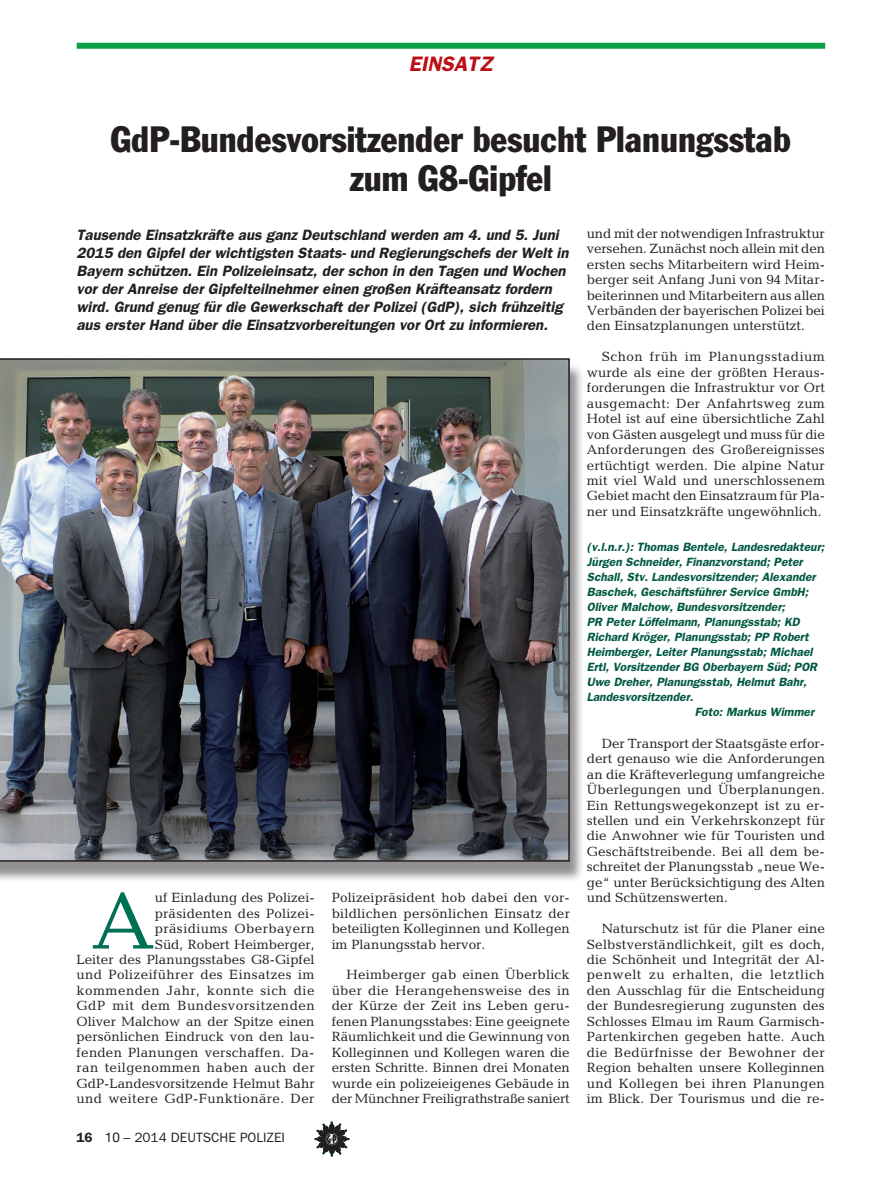
<style>
.page{position:relative;width:893px;height:1191px;background:#fff}
.page>*{position:absolute;margin:0;border:0;box-sizing:border-box;transform-origin:0 0}
.t1{font:81.45px "Candida";color:#007055}
.t2{font:condensed 36px/39px "Franklin Gothic";color:#231f20;text-align:center}
.t3{font:italic 600 21px "Franklin Gothic";color:#bb1018}
.t4{font:italic 600 15px/18px "Franklin Gothic";color:#231f20}
.t5{font:13.5px/15.5px "Candida";color:#231f20;text-align:justify}
.t6{font:13.5px/15.5px "Candida";letter-spacing:.02em;color:#231f20;text-align:right}
.t7{font:13.5px "Franklin Gothic";color:#231f20}
.t8{font:italic 600 12px "Franklin Gothic";color:#005842}
.s1{font-weight:600}
.s2{font-family:"Helvetica Neue"}
</style>
<div class="page">
<svg style="left:315px;top:1121px;width:34px;height:35px"></svg>
<div style="left:77px;top:43px;width:748px;height:6px;background:#0a9f46"></div>
<div style="left:0;top:363px;width:584px;height:519px;background:#231f20;opacity:.5"></div>
<img style="left:0;top:358px;width:570px;height:503px">
<h3 class="t3" style="left:409px;top:51px;width:14px">einsatz</h3>
<h2 class="t2" style="left:111px;top:120px;width:682px">GdP-Bundesvorsitzender besucht Planungsstab zum G8-Gipfel</h2>
<p class="t4" style="left:77px;top:225px;width:494px">Tausende Einsatzkräfte aus ganz Deutschland werden am 4. und 5. Juni 2015 den Gipfel der wichtigsten Staats- und Regierungschefs der Welt in Bayern schützen. Ein Polizeieinsatz, der schon in den Tagen und Wochen vor der Anreise der Gipfelteilnehmer einen großen Kräfteansatz fordern wird. Grund genug für die Gewerkschaft der Polizei (GdP), sich frühzeitig aus erster Hand über die Einsatzvorbereitungen vor Ort zu informieren.</p>
<p class="t5" style="left:587px;top:225px;width:240px">und mit der notwendigen Infrastruktur versehen. Zunächst noch allein mit den ersten sechs Mitarbeitern wird Heim&shy;berger seit Anfang Juni von 94 Mitar&shy;beiterinnen und Mitarbeitern aus allen Verbänden der bayerischen Polizei bei den Einsatzplanungen unterstützt.</p>
<p class="t5" style="left:587px;top:349px;width:240px;text-indent:15px">Schon früh im Planungsstadium wurde als eine der größten Heraus&shy;forderungen die Infrastruktur vor Ort ausgemacht: Der Anfahrtsweg zum Hotel ist auf eine übersichtliche Zahl von Gästen ausgelegt und muss für die Anforderungen des Großereignisses ertüchtigt werden. Die alpine Natur mit viel Wald und unerschlossenem Gebiet macht den Einsatzraum für Pla&shy;ner und Einsatzkräfte ungewöhnlich.</p>
<h1 class="t1" style="left:91px;top:874px;width:65px">A</h1>
<p class="t6" style="left:76px;top:890px;width:240px">uf Einladung des Polizei&shy;präsidenten des Polizei-<br>präsidiums Oberbayern<br>Süd, Robert Heimberger,<br>Leiter des Planungsstabes G8-Gipfel und Polizeiführer des Einsatzes im kommenden Jahr, konnte sich die<br>GdP mit dem Bundesvorsitzenden<br>Oliver Malchow an der Spitze einen persönlichen Eindruck von den lau&shy;fenden Planungen verschaffen. Da&shy;ran teilgenommen haben auch der<br>GdP-Landesvorsitzende Helmut Bahr und weitere GdP-Funktionäre. Der</p>
<p class="t7" style="left:77px;top:1129px;width:210px"><span class="s1">16</span> <span class="s2">10</span> – 2014 DEUTSCHE POLIZEI</p>
<p class="t5" style="left:332px;top:890px;width:240px">Polizeipräsident hob dabei den vor&shy;bildlichen persönlichen Einsatz der beteiligten Kolleginnen und Kollegen im Planungsstab hervor.</p>
<p class="t5" style="left:332px;top:967px;width:240px;text-indent:15px">Heimberger gab einen Überblick über die Herangehensweise des in der Kürze der Zeit ins Leben geru&shy;fenen Planungsstabes: Eine geeignete Räumlichkeit und die Gewinnung von Kolleginnen und Kollegen waren die ersten Schritte. Binnen drei Monaten wurde ein polizeieigenes Gebäude in der Münchner Freiligrathstraße saniert</p>
<p class="t8" style="left:587px;top:540px;width:239px">(v.l.n.r.): Thomas Bentele, Landesredakteur;</p>
<p class="t8" style="left:587px;top:555px;width:217px">Jürgen Schneider, Finanzvorstand; Peter</p>
<p class="t8" style="left:587px;top:570px;width:230px">Schall, Stv. Landesvorsitzender; Alexander</p>
<p class="t8" style="left:587px;top:585px;width:223px">Baschek, Geschäftsführer Service GmbH;</p>
<p class="t8" style="left:587px;top:600px;width:200px">Oliver Malchow, Bundesvorsitzender;</p>
<p class="t8" style="left:587px;top:615px;width:214px">PR Peter Löffelmann, Planungsstab; KD</p>
<p class="t8" style="left:587px;top:630px;width:223px">Richard Kröger, Planungsstab; PP Robert</p>
<p class="t8" style="left:587px;top:645px;width:227px">Heimberger, Leiter Planungsstab; Michael</p>
<p class="t8" style="left:587px;top:660px;width:232px">Ertl, Vorsitzender BG Oberbayern Süd; POR</p>
<p class="t8" style="left:587px;top:675px;width:222px">Uwe Dreher, Planungsstab, Helmut Bahr,</p>
<p class="t8" style="left:587px;top:690px;width:108px">Landesvorsitzender.</p>
<p class="t8" style="left:695px;top:705px;width:121px">Foto: Markus Wimmer</p>
<p class="t5" style="left:587px;top:735px;width:240px;text-indent:15px">Der Transport der Staatsgäste erfor&shy;dert genauso wie die Anforderungen an die Kräfteverlegung umfangreiche Überlegungen und Überplanungen.<br>Ein Rettungswegekonzept ist zu er&shy;stellen und ein Verkehrskonzept für die Anwohner wie für Touristen und Geschäftstreibende. Bei all dem be&shy;schreitet der Planungsstab „neue We&shy;ge“ unter Berücksichtigung des Alten und Schützenswerten.</p>
<p class="t5" style="left:587px;top:921px;width:240px;text-indent:15px">Naturschutz ist für die Planer eine Selbstverständlichkeit, gilt es doch, die Schönheit und Integrität der Al&shy;penwelt zu erhalten, die letztlich den Ausschlag für die Entscheidung der Bundesregierung zugunsten des Schlosses Elmau im Raum Garmisch-Partenkirchen gegeben hatte. Auch die Bedürfnisse der Bewohner der Region behalten unsere Kolleginnen und Kollegen bei ihren Planungen im Blick. Der Tourismus und die re-</p>
</div>
